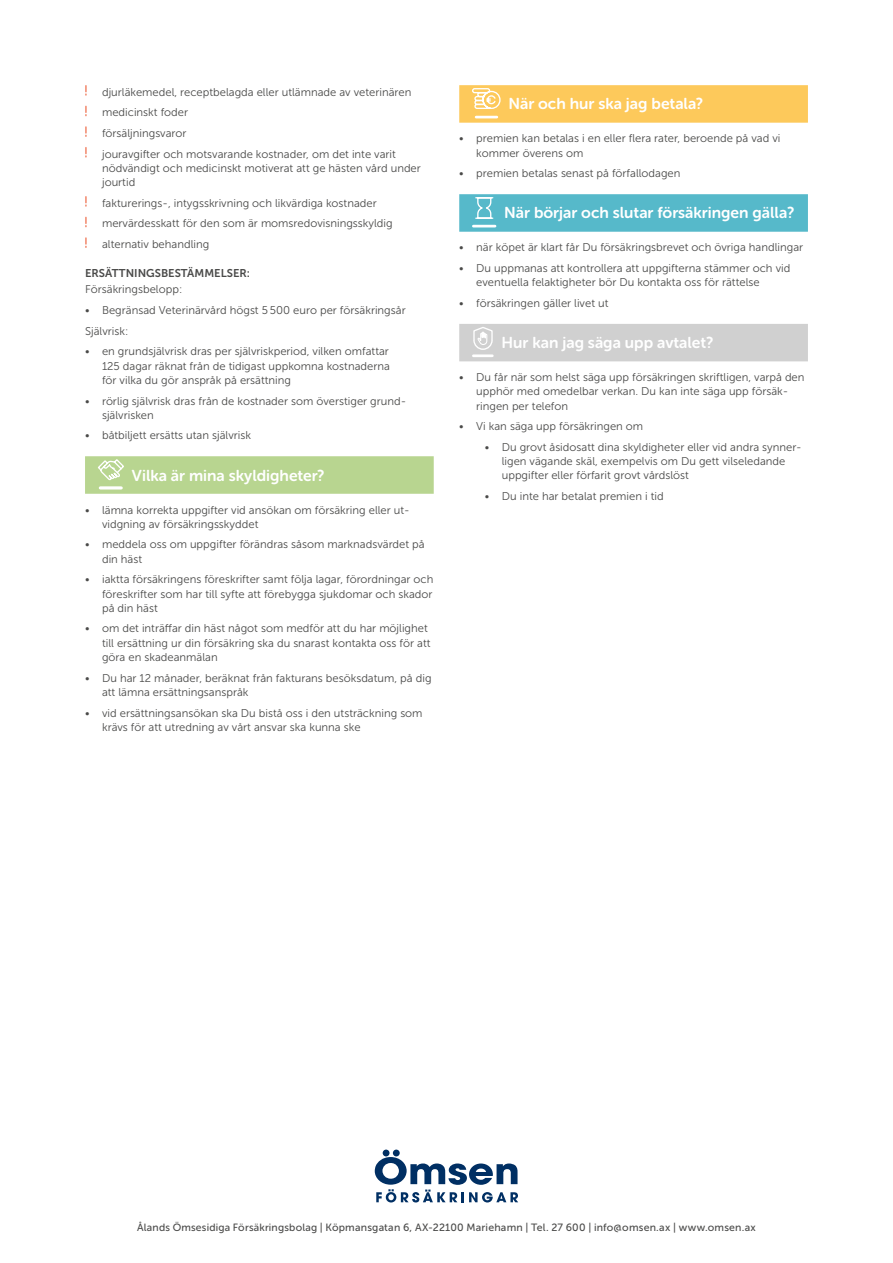
<style>
.page{position:relative;width:893px;height:1263px;background:#fff}
.page>*{position:absolute;margin:0;border:0;box-sizing:border-box;transform-origin:0 0}
.t1{font:15.75px "Museo Sans Rounded 700";color:#fff}
.t2{font:11.25px/14.2px "Museo Sans 300";color:#4a4a49}
.t3{font:11.25px "Museo Sans 700";color:#4a4a49}
.t4{font:10.5px "Museo Sans 500";letter-spacing:.02em;color:#4a4a49}
.s1{font-family:"Museo Sans Rounded 500"}
</style>
<div class="page">
<div style="left:85px;top:456px;width:349px;height:38px;background:#b8d590"></div>
<svg style="left:85px;top:85px;width:2px;height:11px"></svg>
<svg style="left:85px;top:106px;width:2px;height:10px"></svg>
<svg style="left:85px;top:126px;width:2px;height:11px"></svg>
<svg style="left:85px;top:147px;width:2px;height:11px"></svg>
<svg style="left:85px;top:196px;width:2px;height:11px"></svg>
<svg style="left:85px;top:217px;width:2px;height:10px"></svg>
<svg style="left:85px;top:237px;width:2px;height:11px"></svg>
<hr style="left:100px;top:486px;width:21px;height:3px;background:#fff">
<svg style="left:98px;top:459px;width:26px;height:22px"></svg>
<div style="left:459px;top:85px;width:349px;height:38px;background:#fdc95b"></div>
<div style="left:459px;top:194px;width:349px;height:38px;background:#56b9ca"></div>
<div style="left:459px;top:324px;width:349px;height:37px;background:#d0d0d0"></div>
<hr style="left:476px;top:116px;width:21px;height:2px;background:#fff">
<svg style="left:472px;top:88px;width:29px;height:21px"></svg>
<hr style="left:473px;top:225px;width:22px;height:2px;background:#fff">
<svg style="left:475px;top:197px;width:19px;height:22px"></svg>
<hr style="left:473px;top:354px;width:19px;height:3px;background:#fff">
<svg style="left:473px;top:327px;width:20px;height:23px"></svg>
<div style="left:383px;top:1149px;width:6px;height:7px;background:#002f63;border-radius:50%"></div>
<div style="left:393px;top:1149px;width:7px;height:7px;background:#002f63;border-radius:50%"></div>
<svg style="left:375px;top:1157px;width:143px;height:45px"></svg>
<p class="t2" style="left:102px;top:82px;width:311px;line-height:20.7px">djurläkemedel, receptbelagda eller utlämnade av veterinären medicinskt foder<br>försäljningsvaror<br>jouravgifter och motsvarande kostnader, om det inte varit</p>
<p class="t2" style="left:102px;top:161px;width:320px">nödvändigt och medicinskt motiverat att ge hästen vård under jourtid</p>
<p class="t2" style="left:102px;top:193px;width:292px;line-height:20.7px">fakturerings-, intygsskrivning och likvärdiga kostnader mervärdesskatt för den som är momsredovisningsskyldig alternativ behandling</p>
<p class="t3" style="left:85px;top:267px;width:167px">ERSÄTTNINGSBESTÄMMELSER:</p>
<p class="t2" style="left:85px;top:283px;width:99px">Försäkringsbelopp:</p>
<p class="t2" style="left:85px;top:300px;width:322px;line-height:20.7px">• Begränsad Veterinärvård högst 5 500 euro per försäkringsår<br>Självrisk:</p>
<p class="t2" style="left:102px;top:344px;width:289px;text-align:justify;text-indent:-17px">• en grundsjälvrisk dras per självriskperiod, vilken omfattar 125 dagar räknat från de tidigast uppkomna kostnaderna för vilka du gör anspråk på ersättning</p>
<p class="t2" style="left:102px;top:394px;width:306px;text-indent:-17px">• rörlig självrisk dras från de kostnader som överstiger grund&shy;självrisken</p>
<p class="t2" style="left:85px;top:428px;width:168px">• båtbiljett ersätts utan självrisk</p>
<h1 class="t1" style="left:132px;top:466px;width:194px">Vilka är mina skyldigheter?</h1>
<p class="t2" style="left:102px;top:503px;width:309px;text-indent:-17px">• lämna korrekta uppgifter vid ansökan om försäkring eller ut&shy;vidgning av försäkringsskyddet</p>
<p class="t2" style="left:102px;top:537px;width:324px;text-indent:-17px">• meddela oss om uppgifter förändras såsom marknadsvärdet på din häst</p>
<p class="t2" style="left:102px;top:572px;width:333px;text-align:justify;text-indent:-17px">• iaktta försäkringens föreskrifter samt följa lagar, förordningar och föreskrifter som har till syfte att förebygga sjukdomar och skador på din häst</p>
<p class="t2" style="left:102px;top:621px;width:330px;text-indent:-17px">• om det inträffar din häst något som medför att du har möjlighet till ersättning ur din försäkring ska du snarast kontakta oss för att göra en skadeanmälan</p>
<p class="t2" style="left:102px;top:671px;width:331px;text-indent:-17px">• Du har 12 månader, beräknat från fakturans besöksdatum, på dig att lämna ersättningsanspråk</p>
<p class="t2" style="left:102px;top:706px;width:322px;text-indent:-17px">• vid ersättningsansökan ska Du bistå oss i den utsträckning som krävs för att utredning av vårt ansvar ska kunna ske</p>
<h1 class="t1" style="left:508px;top:95px;width:196px">När och hur ska jag betala?</h1>
<p class="t2" style="left:476px;top:132px;width:306px;text-indent:-17px">• premien kan betalas i en eller flera rater, beroende på vad vi kommer överens om</p>
<p class="t2" style="left:459px;top:166px;width:223px">• premien betalas senast på förfallodagen</p>
<h1 class="t1" style="left:504px;top:204px;width:292px">När börjar och slutar försäkringen gälla?</h1>
<p class="t2" style="left:459px;top:241px;width:345px">• när köpet är klart får Du försäkringsbrevet och övriga handlingar</p>
<p class="t2" style="left:476px;top:261px;width:316px;text-indent:-17px">• Du uppmanas att kontrollera att uppgifterna stämmer och vid eventuella felaktigheter bör Du kontakta oss för rättelse</p>
<p class="t2" style="left:459px;top:296px;width:151px">• försäkringen gäller livet ut</p>
<h1 class="t1" style="left:502px;top:334px;width:213px">Hur kan jag säga upp avtalet?</h1>
<p class="t2" style="left:476px;top:370px;width:330px;text-indent:-17px">• Du får när som helst säga upp försäkringen skriftligen, varpå den upphör med omedelbar verkan. Du kan inte säga upp försäk&shy;ringen per telefon</p>
<p class="t2" style="left:459px;top:419px;width:186px">• Vi kan säga upp försäkringen om</p>
<p class="t2" style="left:502px;top:440px;width:301px;text-indent:-17px">• Du grovt åsidosatt dina skyldigheter eller vid andra synner&shy;ligen vägande skäl, exempelvis om Du gett vilseledande uppgifter eller förfarit grovt vårdslöst</p>
<p class="t2" style="left:485px;top:489px;width:180px">• Du inte har betalat premien i tid</p>
<p class="t4" style="left:137px;top:1221px;width:620px"><span class="s1">Ålands Ömsesidiga Försäkringsbolag</span> | Köpmansgatan 6, AX-22100 Mariehamn | Tel. 27 600 | info@omsen.ax | www.omsen.ax</p>
</div>
